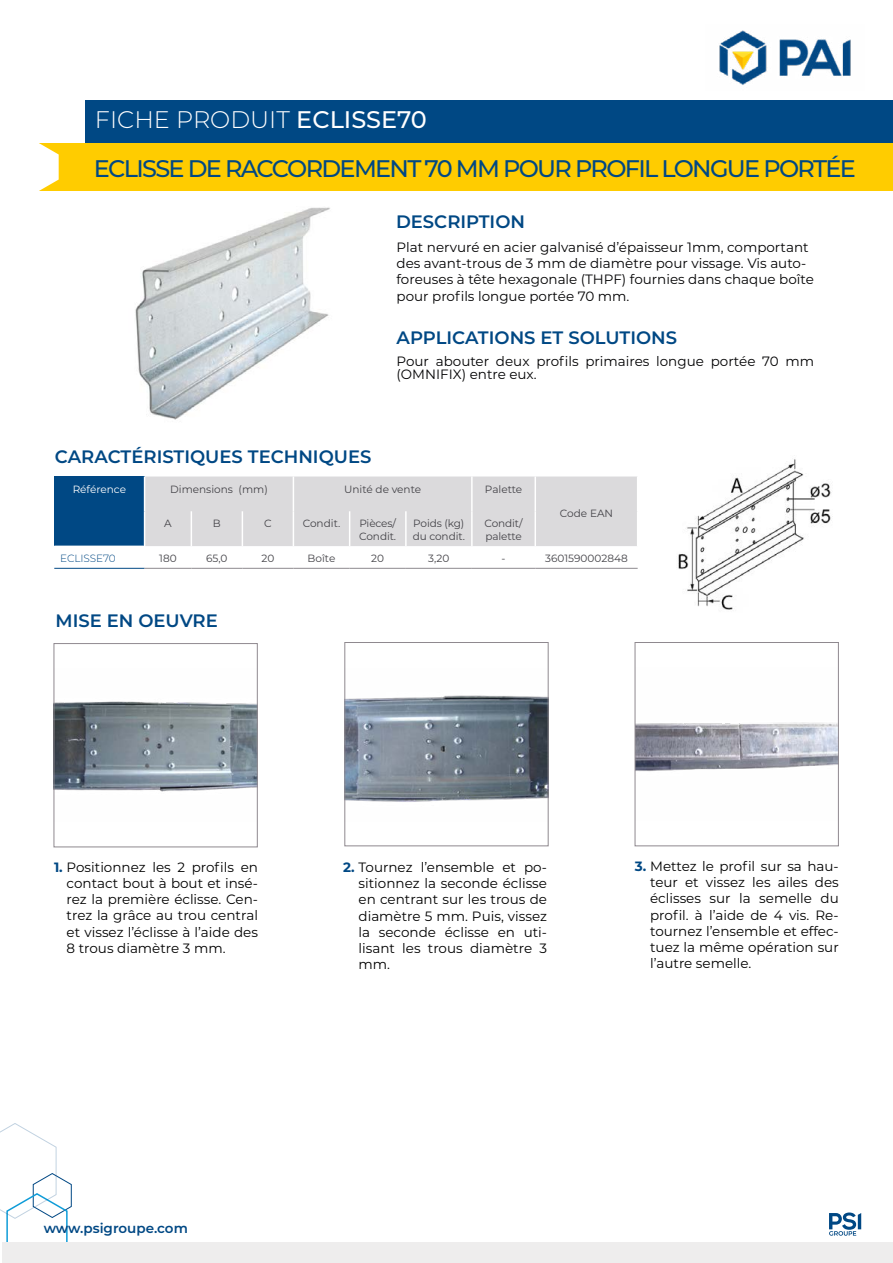
<style>
.page{position:relative;width:893px;height:1263px;background:#fff}
.page>*{position:absolute;margin:0;border:0;box-sizing:border-box;transform-origin:0 0}
.t1{font:500 24px "Montserrat";letter-spacing:-.07em;color:#004884}
.t2{font:300 24px "Montserrat";color:#fff}
.t3{font:600 18px "Montserrat";color:#004884}
.t4{font:13.5px/16.2px "Montserrat";color:#000;text-align:justify}
.t5{font:13.5px/16.2px "Montserrat";color:#020203}
.t6{font:600 13.5px "Montserrat";color:#004884}
.t7{font:10.5px/12.6px "Montserrat";color:#434247}
.t8{font:10.5px "Montserrat";color:#fff}
.t9{font:300 10.5px "Montserrat";letter-spacing:-.01em;color:#004884}
.s1{font-weight:500}
.s2{font-weight:700;color:#004884}
</style>
<div class="page">
<img style="left:678px;top:459px;width:153px;height:151px">
<div style="left:85px;top:100px;width:808px;height:44px;background:#004884"></div>
<div style="left:38px;top:144px;width:855px;height:47px;background:#fc0"></div>
<svg style="left:38px;top:143px;width:21px;height:48px"></svg>
<img style="left:135px;top:207px;width:195px;height:213px">
<div style="left:54px;top:476px;width:91px;height:70px;background:#004884"></div>
<svg style="left:144px;top:476px;width:494px;height:92px"></svg>
<hr style="left:54px;top:568px;width:91px;height:1px;background:#004884">
<hr style="left:145px;top:568px;width:46px;height:1px;background:#8d8a8f">
<hr style="left:191px;top:568px;width:51px;height:1px;background:#8d8a8f">
<hr style="left:242px;top:568px;width:51px;height:1px;background:#8d8a8f">
<hr style="left:293px;top:568px;width:57px;height:1px;background:#8d8a8f">
<hr style="left:350px;top:568px;width:56px;height:1px;background:#8d8a8f">
<hr style="left:406px;top:568px;width:66px;height:1px;background:#8d8a8f">
<hr style="left:472px;top:568px;width:63px;height:1px;background:#8d8a8f">
<hr style="left:535px;top:568px;width:103px;height:1px;background:#8d8a8f">
<hr style="left:144px;top:476px;width:1px;height:35px;background:#fff">
<hr style="left:293px;top:476px;width:1px;height:35px;background:#fff">
<hr style="left:471px;top:476px;width:2px;height:35px;background:#fff">
<hr style="left:535px;top:476px;width:1px;height:35px;background:#fff">
<hr style="left:637px;top:476px;width:1px;height:35px;background:#fff">
<hr style="left:144px;top:511px;width:1px;height:35px;background:#fff">
<hr style="left:191px;top:511px;width:1px;height:35px;background:#fff">
<hr style="left:242px;top:511px;width:1px;height:35px;background:#fff">
<hr style="left:293px;top:511px;width:1px;height:35px;background:#fff">
<hr style="left:349px;top:511px;width:1px;height:35px;background:#fff">
<hr style="left:405px;top:511px;width:2px;height:35px;background:#fff">
<hr style="left:471px;top:511px;width:2px;height:35px;background:#fff">
<hr style="left:535px;top:511px;width:1px;height:35px;background:#fff">
<hr style="left:637px;top:511px;width:1px;height:35px;background:#fff">
<img style="left:719px;top:30px;width:132px;height:55px">
<svg style="left:829px;top:1212px;width:32px;height:24px"></svg>
<svg style="left:0;top:1123px;width:72px;height:119px"></svg>
<div style="left:2px;top:1242px;width:891px;height:21px;background:#eeeded"></div>
<img style="left:637px;top:722px;width:200px;height:50px">
<div style="left:635px;top:642px;width:204px;height:204px;border:1px solid #8f898f"></div>
<img style="left:346px;top:695px;width:201px;height:107px">
<div style="left:344px;top:642px;width:205px;height:204px;border:1px solid #8f898f"></div>
<img style="left:56px;top:701px;width:200px;height:91px">
<div style="left:54px;top:643px;width:204px;height:204px;border:1px solid #8f898f"></div>
<h1 class="t2" style="left:95px;top:104px;width:334px">FICHE PRODUIT <span class="s1">ECLISSE70</span></h1>
<h1 class="t1" style="left:94px;top:152px;width:764px">ECLISSE DE RACCORDEMENT 70 MM POUR PROFIL LONGUE PORTÉE</h1>
<h2 class="t3" style="left:396px;top:209px;width:131px">DESCRIPTION</h2>
<p class="t5" style="left:396px;top:239px;width:419px">Plat nervuré en acier galvanisé d’épaisseur 1mm, comportant des avant-trous de 3 mm de diamètre pour vissage. Vis auto&shy;foreuses à tête hexagonale (THPF) fournies dans chaque boîte pour profils longue portée 70 mm.</p>
<h2 class="t3" style="left:396px;top:325px;width:282px">APPLICATIONS ET SOLUTIONS</h2>
<p class="t5" style="left:396px;top:354px;width:419px;line-height:13.5px">Pour abouter deux profils primaires longue portée 70 mm (OMNIFIX) entre eux.</p>
<h2 class="t3" style="left:55px;top:444px;width:318px">CARACTÉRISTIQUES TECHNIQUES</h2>
<p class="t8" style="left:73px;top:482px;width:55px">Référence</p>
<p class="t7" style="left:170px;top:482px;width:99px">Dimensions (mm)</p>
<p class="t7" style="left:344px;top:482px;width:79px">Unité de vente</p>
<p class="t7" style="left:485px;top:482px;width:39px">Palette</p>
<p class="t7" style="left:164px;top:517px;width:9px">A</p>
<p class="t7" style="left:213px;top:517px;width:9px">B</p>
<p class="t7" style="left:264px;top:517px;width:9px">C</p>
<p class="t7" style="left:303px;top:517px;width:39px">Condit.</p>
<p class="t7" style="left:359px;top:517px;width:38px">Pièces/<br>Condit.</p>
<p class="t7" style="left:413px;top:517px;width:54px">Poids (kg) du condit.</p>
<p class="t7" style="left:484px;top:517px;width:40px">Condit/ palette</p>
<p class="t7" style="left:560px;top:506px;width:55px">Code EAN</p>
<p class="t9" style="left:60px;top:551px;width:57px">ECLISSE70</p>
<p class="t7" style="left:159px;top:552px;width:19px">180</p>
<p class="t7" style="left:206px;top:552px;width:23px">65,0</p>
<p class="t7" style="left:261px;top:552px;width:14px">20</p>
<p class="t7" style="left:308px;top:552px;width:29px">Boîte</p>
<p class="t7" style="left:371px;top:552px;width:14px">20</p>
<p class="t7" style="left:428px;top:552px;width:23px">3,20</p>
<p class="t7" style="left:502px;top:552px;width:6px">-</p>
<p class="t7" style="left:545px;top:552px;width:84px">3601590002848</p>
<h2 class="t3" style="left:55px;top:608px;width:164px">MISE EN OEUVRE</h2>
<p class="t4" style="left:67px;top:858px;width:193px;text-indent:-13px"><span class="s2">1.</span> Positionnez les 2 profils en contact bout à bout et insé&shy;rez la première éclisse. Cen&shy;trez la grâce au trou central et vissez l’éclisse à l’aide des 8 trous diamètre 3 mm.</p>
<p class="t4" style="left:359px;top:859px;width:190px;text-indent:-15px"><span class="s2">2.</span> Tournez l’ensemble et po&shy;sitionnez la seconde éclisse en centrant sur les trous de diamètre 5 mm. Puis, vissez la seconde éclisse en uti&shy;lisant les trous diamètre 3 mm.</p>
<p class="t4" style="left:650px;top:858px;width:190px;text-indent:-15px"><span class="s2">3.</span> Mettez le profil sur sa hau&shy;teur et vissez les ailes des éclisses sur la semelle du profil. à l’aide de 4 vis. Re&shy;tournez l’ensemble et effec&shy;tuez la même opération sur l’autre semelle.</p>
<p class="t6" style="left:44px;top:1219px;width:146px">www.psigroupe.com</p>
</div>
